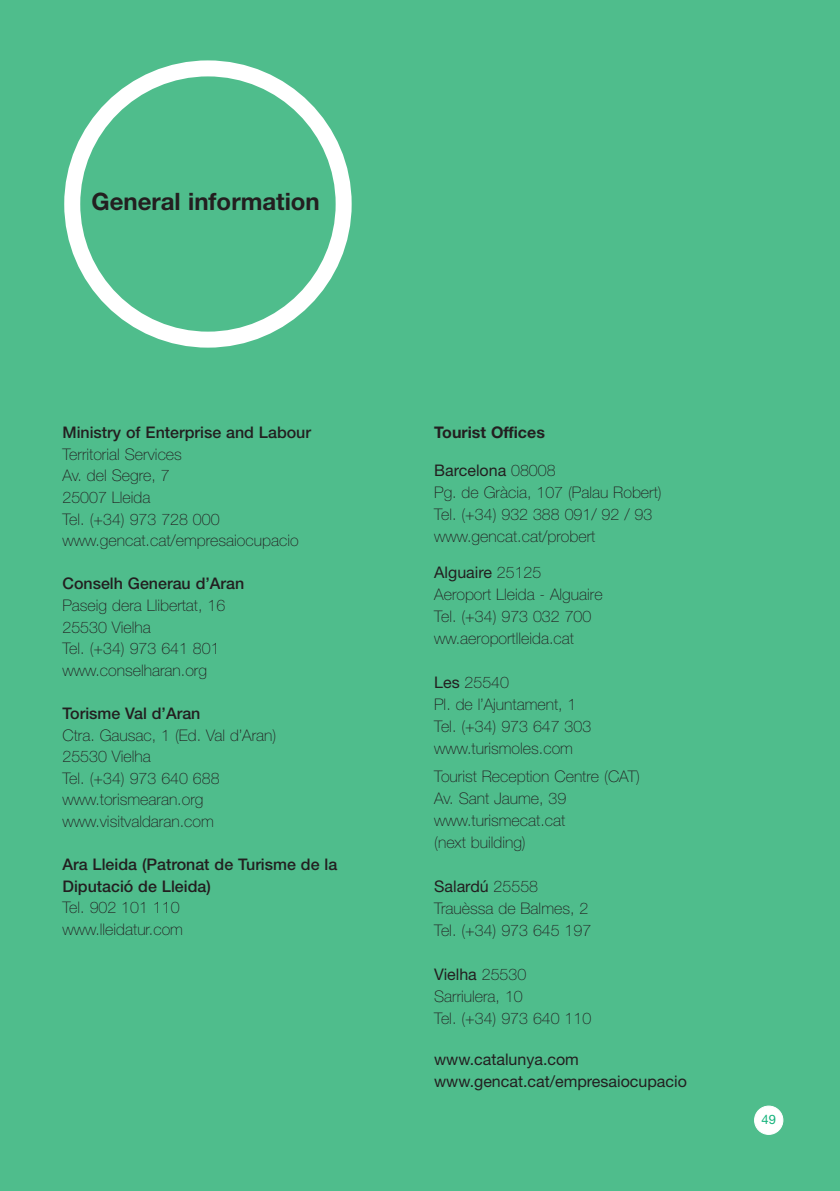
<style>
.page{position:relative;width:840px;height:1191px;background:#fff}
.page>*{position:absolute;margin:0;border:0;box-sizing:border-box;transform-origin:0 0}
.t1{font:700 24px "Helvetica Neue";color:#231f20}
.t2{font:100 16px/22px "Helvetica Neue";color:#231f20}
.t3{font:500 16px/21.6px "Helvetica Neue";color:#231f20}
.t4{font:16px/22px "Helvetica Neue";color:#231f20}
.t5{font:700 16px "Helvetica Neue";color:#231f20}
.t6{font:13px "Helvetica Neue";color:#13b27b}
.s1{font-weight:400}
</style>
<div class="page">
<div style="left:0;top:0;width:839px;height:1191px;background:#4fbd8c"></div>
<svg style="left:64px;top:60px;width:287px;height:288px"></svg>
<div style="left:754px;top:1106px;width:28px;height:28px;background:#fff;border-radius:50%"></div>
<div style="left:753px;top:1105px;width:30px;height:29px;border:2px solid #fff;border-radius:50%"></div>
<h1 class="t1" style="left:91px;top:193px;width:230px">General information</h1>
<p class="t3" style="left:62px;top:423px;width:250px">Ministry of Enterprise and Labour</p>
<p class="t2" style="left:62px;top:444px;width:237px">Territorial Services<br>Av. del Segre, 7<br>25007 Lleida<br>Tel. (+34) 973 728 000 www.gencat.cat/empresaiocupacio</p>
<p class="t3" style="left:62px;top:574px;width:183px">Conselh Generau d’Aran</p>
<p class="t2" style="left:62px;top:596px;width:164px">Paseig dera Llibertat, 16<br>25530 Vielha<br>Tel. (+34) 973 641 801 www.conselharan.org</p>
<p class="t3" style="left:62px;top:704px;width:139px">Torisme Val d’Aran</p>
<p class="t2" style="left:62px;top:725px;width:215px">Ctra. Gausac, 1 (Ed. Val d’Aran)<br>25530 Vielha<br>Tel. (+34) 973 640 688 www.torismearan.org www.visitvaldaran.com</p>
<p class="t3" style="left:62px;top:855px;width:276px">Ara Lleida (Patronat de Turisme de la<br>Diputació de Lleida)</p>
<p class="t2" style="left:62px;top:898px;width:122px">Tel. 902 101 110 www.lleidatur.com</p>
<p class="t5" style="left:434px;top:427px;width:112px">Tourist Offices</p>
<p class="t2" style="left:434px;top:461px;width:229px"><span class="s1">Barcelona</span> 08008<br>Pg. de Gràcia, 107 (Palau Robert)<br>Tel. (+34) 932 388 091/ 92 / 93 www.gencat.cat/probert</p>
<p class="t2" style="left:434px;top:563px;width:170px"><span class="s1">Alguaire</span> 25125<br>Aeroport Lleida - Alguaire<br>Tel. (+34) 973 032 700 ww.aeroportlleida.cat</p>
<p class="t2" style="left:434px;top:673px;width:159px"><span class="s1">Les</span> 25540<br>Pl. de l’Ajuntament, 1<br>Tel. (+34) 973 647 303 www.turismoles.com</p>
<p class="t2" style="left:434px;top:767px;width:207px">Tourist Reception Centre (CAT)<br>Av. Sant Jaume, 39 www.turismecat.cat<br>(next building)</p>
<p class="t2" style="left:434px;top:877px;width:159px"><span class="s1">Salardú</span> 25558<br>Trauèssa de Balmes, 2<br>Tel. (+34) 973 645 197</p>
<p class="t2" style="left:434px;top:965px;width:159px"><span class="s1">Vielha</span> 25530<br>Sarriulera, 10<br>Tel. (+34) 973 640 110</p>
<p class="t4" style="left:434px;top:1050px;width:254px">www.catalunya.com www.gencat.cat/empresaiocupacio</p>
<p class="t6" style="left:761px;top:1114px;width:16px">49</p>
</div>
